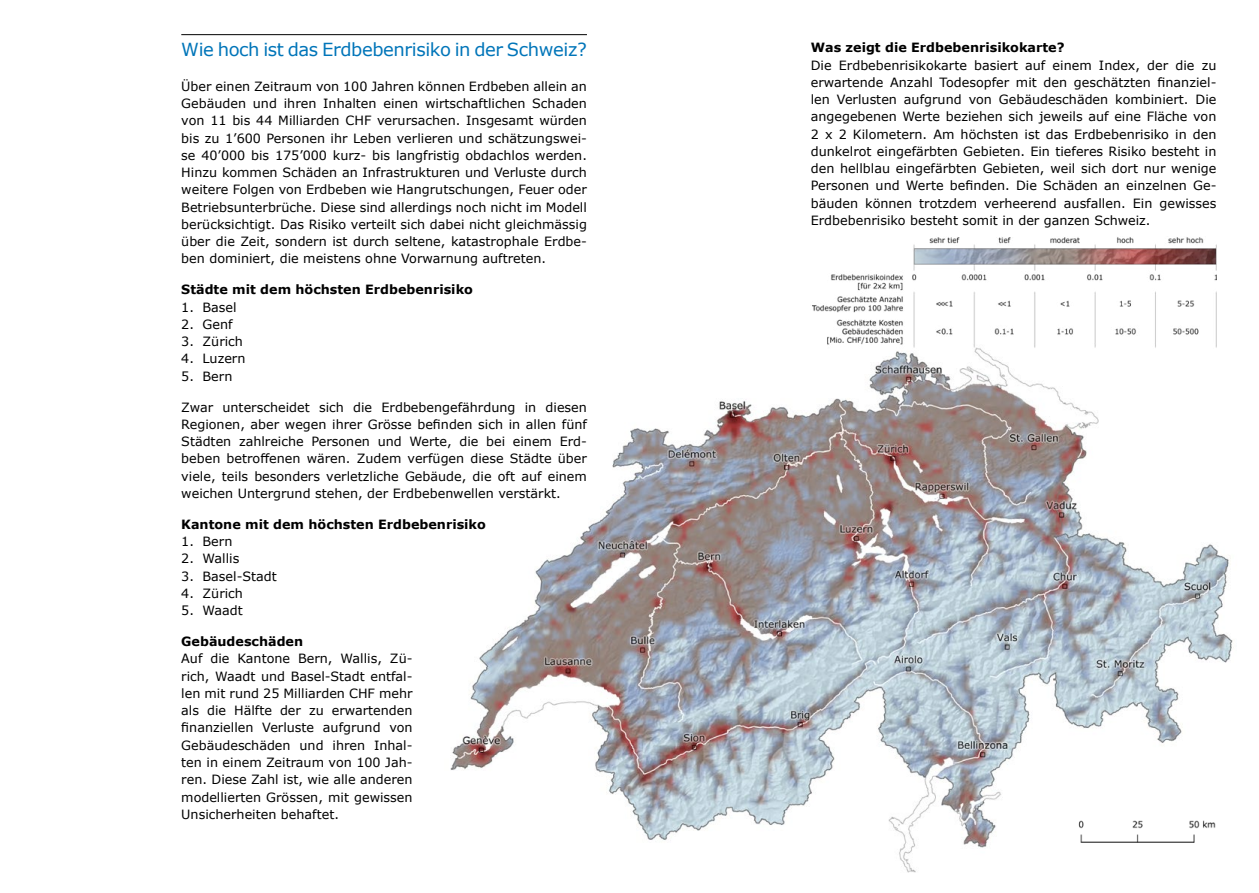
<style>
.page{position:relative;width:1259px;height:893px;background:#fff}
.page>*{position:absolute;margin:0;border:0;box-sizing:border-box;transform-origin:0 0}
.t1{font:18px "Verdana";letter-spacing:-.02em;color:#0075b9}
.t2{font:12.75px/17.2px "Verdana";color:#000;text-align:justify}
.t3{font:700 12.75px "Verdana";color:#000}
</style>
<div class="page">
<img style="left:450px;top:328px;width:783px;height:545px">
<hr style="left:181px;top:34px;width:406px;height:1px;background:#000">
<img style="left:811px;top:237px;width:405px;height:113px">
<img style="left:1069px;top:812px;width:147px;height:38px">
<h1 class="t1" style="left:181px;top:37px;width:407px">Wie hoch ist das Erdbebenrisiko in der Schweiz?</h1>
<p class="t2" style="left:181px;top:77px;width:407px">Über einen Zeitraum von 100 Jahren können Erdbeben allein an Gebäuden und ihren Inhalten einen wirtschaftlichen Schaden von 11 bis 44 Milliarden CHF verursachen. Insgesamt würden bis zu 1’600 Personen ihr Leben verlieren und schätzungswei&shy;se 40’000 bis 175’000 kurz- bis langfristig obdachlos werden.<br>Hinzu kommen Schäden an Infrastrukturen und Verluste durch weitere Folgen von Erdbeben wie Hangrutschungen, Feuer oder Betriebsunterbrüche. Diese sind allerdings noch nicht im Modell berücksichtigt. Das Risiko verteilt sich dabei nicht gleichmässig über die Zeit, sondern ist durch seltene, katastrophale Erdbe&shy;ben dominiert, die meistens ohne Vorwarnung auftreten.</p>
<p class="t3" style="left:181px;top:281px;width:293px">Städte mit dem höchsten Erdbebenrisiko</p>
<p class="t2" style="left:181px;top:298px;width:57px">1. Basel</p>
<p class="t2" style="left:181px;top:316px;width:53px">2. Genf</p>
<p class="t2" style="left:181px;top:333px;width:63px">3. Zürich</p>
<p class="t2" style="left:181px;top:350px;width:66px">4. Luzern</p>
<p class="t2" style="left:181px;top:367px;width:53px">5. Bern</p>
<p class="t2" style="left:181px;top:398px;width:407px">Zwar unterscheidet sich die Erdbebengefährdung in diesen Regionen, aber wegen ihrer Grösse befinden sich in allen fünf Städten zahlreiche Personen und Werte, die bei einem Erd&shy;beben betroffenen wären. Zudem verfügen diese Städte über viele, teils besonders verletzliche Gebäude, die oft auf einem weichen Untergrund stehen, der Erdbebenwellen verstärkt.</p>
<p class="t3" style="left:181px;top:515px;width:306px">Kantone mit dem höchsten Erdbebenrisiko</p>
<p class="t2" style="left:181px;top:533px;width:53px">1. Bern</p>
<p class="t2" style="left:181px;top:550px;width:60px">2. Wallis</p>
<p class="t2" style="left:181px;top:567px;width:97px">3. Basel-Stadt</p>
<p class="t2" style="left:181px;top:585px;width:63px">4. Zürich</p>
<p class="t2" style="left:181px;top:602px;width:63px">5. Waadt</p>
<p class="t3" style="left:181px;top:633px;width:123px">Gebäudeschäden</p>
<p class="t2" style="left:181px;top:650px;width:233px">Auf die Kantone Bern, Wallis, Zü&shy;rich, Waadt und Basel-Stadt entfal&shy;len mit rund 25 Milliarden CHF mehr als die Hälfte der zu erwartenden finanziellen Verluste aufgrund von Gebäudeschäden und ihren Inhal&shy;ten in einem Zeitraum von 100 Jah&shy;ren. Diese Zahl ist, wie alle anderen modellierten Grössen, mit gewissen Unsicherheiten behaftet.</p>
<p class="t3" style="left:811px;top:39px;width:255px">Was zeigt die Erdbebenrisikokarte?</p>
<p class="t2" style="left:811px;top:56px;width:407px">Die Erdbebenrisikokarte basiert auf einem Index, der die zu erwartende Anzahl Todesopfer mit den geschätzten finanziel&shy;len Verlusten aufgrund von Gebäudeschäden kombiniert. Die angegebenen Werte beziehen sich jeweils auf eine Fläche von 2 x 2 Kilometern. Am höchsten ist das Erdbebenrisiko in den dunkelrot eingefärbten Gebieten. Ein tieferes Risiko besteht in den hellblau eingefärbten Gebieten, weil sich dort nur wenige Personen und Werte befinden. Die Schäden an einzelnen Ge&shy;bäuden können trotzdem verheerend ausfallen. Ein gewisses Erdbebenrisiko besteht somit in der ganzen Schweiz.</p>
</div>
